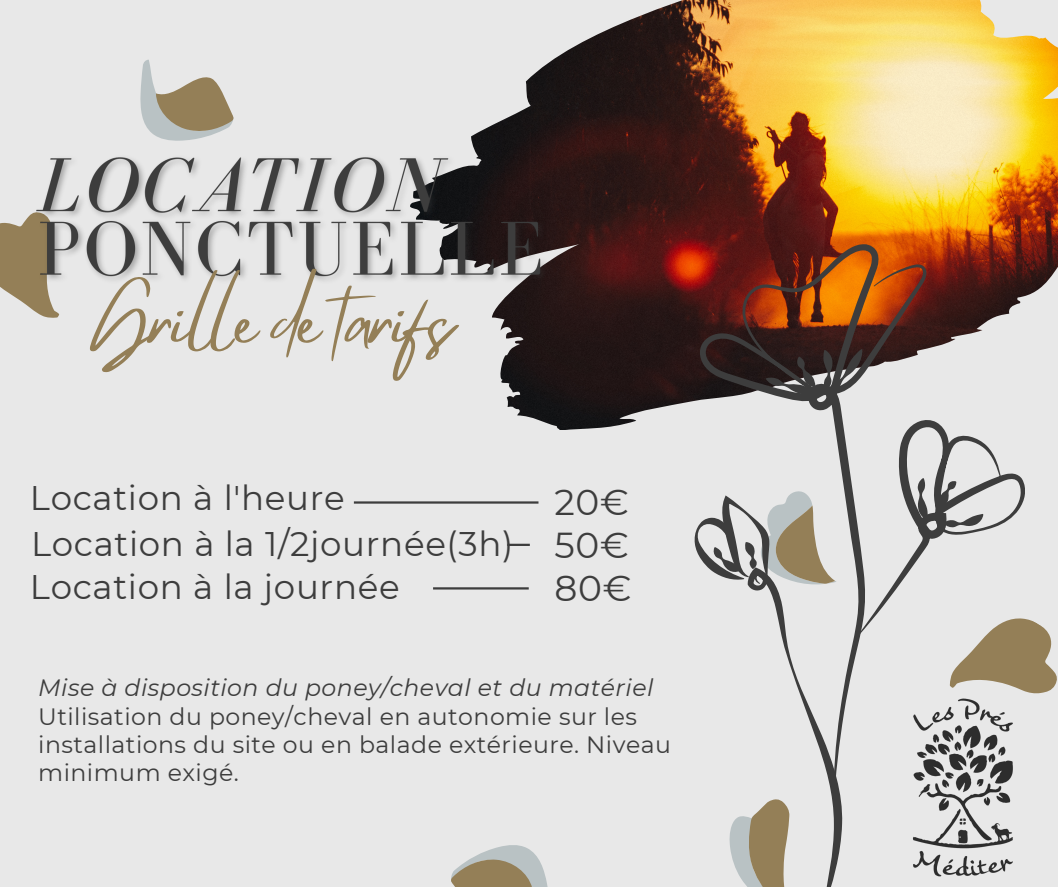
<style>
.page{position:relative;width:1058px;height:887px;background:#fff}
.page>*{position:absolute;margin:0;border:0;box-sizing:border-box;transform-origin:0 0}
.t1{font:72px "Mistrully";letter-spacing:-.04em;color:#947f57}
.t2{font:36px/42.8px "Montserrat";color:#3d3d3d;text-align:justify}
.t3{font:34.05px/42.5px "Montserrat";letter-spacing:.02em;color:#3d3d3d}
.t4{font:23.55px/28.2px "Montserrat";letter-spacing:.02em;color:#3d3d3d}
.t5{font:italic 23.55px "Montserrat";letter-spacing:.02em;color:#3d3d3d}
</style>
<div class="page">
<div style="left:0;top:0;width:1058px;height:886px;background:#e8e8e8"></div>
<img style="left:472px;top:0;width:586px;height:430px">
<svg style="left:0;top:59px;width:234px;height:259px"></svg>
<svg style="left:356px;top:484px;width:701px;height:402px"></svg>
<hr style="left:354px;top:501px;width:184px;height:2px;background:#3d3d3d">
<hr style="left:433px;top:587px;width:96px;height:2px;background:#3d3d3d">
<img style="left:29px;top:136px;width:529px;height:166px">
<svg style="left:694px;top:495px;width:149px;height:391px"></svg>
<svg style="left:699px;top:244px;width:227px;height:562px"></svg>
<svg style="left:765px;top:356px;width:50px;height:38px;background:#3d3737"></svg>
<svg style="left:823px;top:349px;width:39px;height:45px"></svg>
<svg style="left:857px;top:419px;width:167px;height:217px"></svg>
<img style="left:878px;top:674px;width:169px;height:212px">
<hr style="left:507px;top:543px;width:23px;height:3px;background:#3d3d3d">
<h1 class="t1" style="left:89px;top:263px;width:365px">Grille de tarifs</h1>
<h3 class="t3" style="left:30px;top:476px;width:316px">Location à l'heure</h3>
<h3 class="t3" style="left:30px;top:522px;width:485px">Location à la 1/2journée(3h)<br>Location à la journée</h3>
<h2 class="t2" style="left:554px;top:481px;width:79px">20€ 50€ 80€</h2>
<p class="t5" style="left:38px;top:673px;width:616px">Mise à disposition du poney/cheval et du matériel</p>
<p class="t4" style="left:38px;top:702px;width:634px">Utilisation du poney/cheval en autonomie sur les installations du site ou en balade extérieure. Niveau minimum exigé.</p>
</div>
